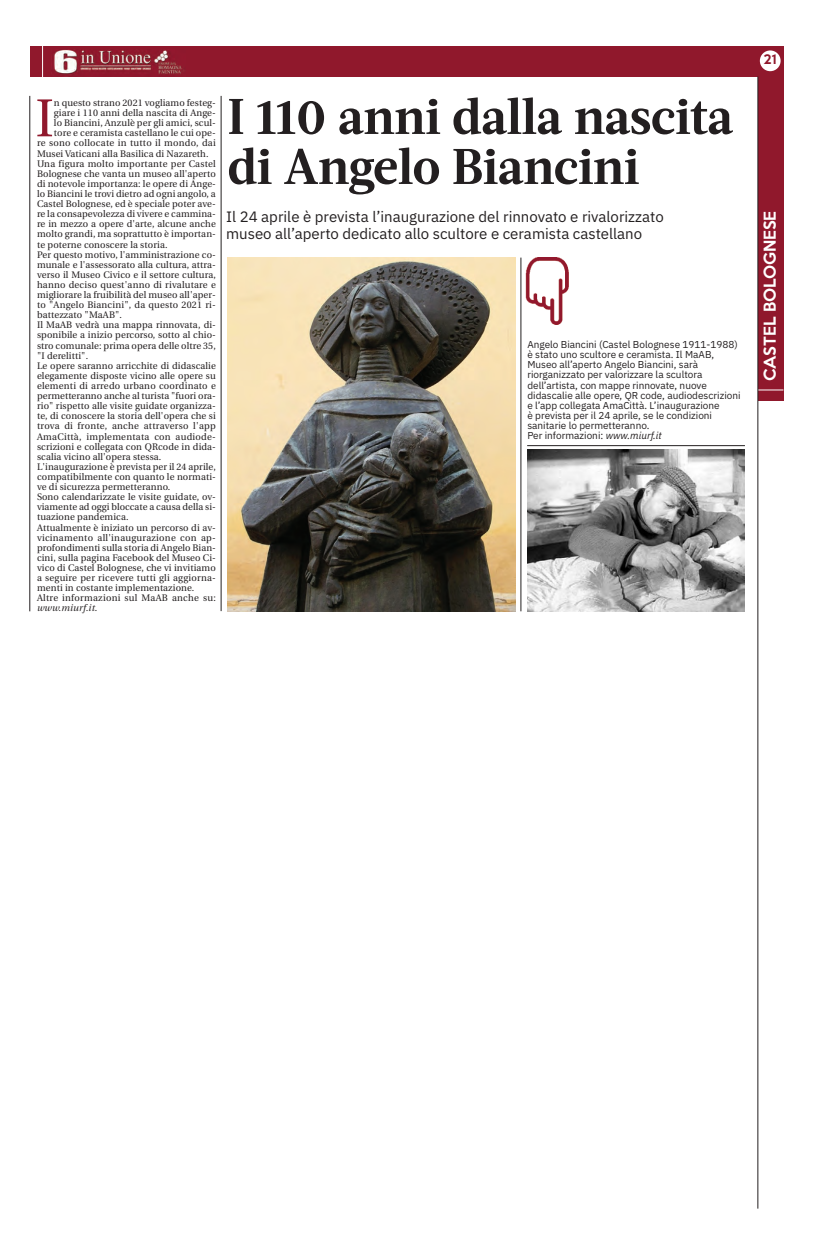
<style>
.page{position:relative;width:823px;height:1253px;background:#fff}
.page>*{position:absolute;margin:0;border:0;box-sizing:border-box;transform-origin:0 0}
.t1{font:53.3px "Utopia";color:#90182c}
.t2{font:700 50px/50px "Acta";letter-spacing:-.01em;color:#231f20}
.t3{font:15px/17px "IBM Plex Sans";color:#231f20}
.t4{font:500 15px "Keep Calm";color:#fff}
.t5{font:500 12px "Keep Calm";color:#90182c}
.t6{font:10px/10.1px "IBM Plex Sans";color:#231f20}
.t7{font:9.5px "Utopia";letter-spacing:.01em;color:#231f20}
.t8{font:italic 9.5px "Utopia";letter-spacing:.01em;color:#231f20}
.s1{font-style:normal}
.s2{font-style:italic}
</style>
<div class="page">
<div style="left:757px;top:47px;width:26px;height:354px;background:#90182c"></div>
<div style="left:30px;top:46px;width:753px;height:31px;background:#90182c"></div>
<div style="left:759px;top:50px;width:21px;height:21px;background:#fff;border-radius:50%"></div>
<svg style="left:757px;top:389px;width:26px;height:1px"></svg>
<hr style="left:756px;top:77px;width:1px;height:1132px;background:#231f20">
<img style="left:54px;top:50px;width:130px;height:27px">
<hr style="left:42px;top:44px;width:1px;height:37px;background:#fff">
<hr style="left:30px;top:96px;width:1px;height:515px;background:#231f20">
<hr style="left:221px;top:96px;width:1px;height:515px;background:#231f20">
<img style="left:227px;top:258px;width:287px;height:353px">
<img style="left:521px;top:258px;width:48px;height:67px">
<hr style="left:520px;top:258px;width:1px;height:353px;background:#231f20">
<hr style="left:527px;top:445px;width:217px;height:1px;background:#231f20">
<img style="left:527px;top:450px;width:217px;height:161px">
<h1 class="t1" style="left:35px;top:97px;width:20px">I</h1>
<p class="t7" style="left:54px;top:99px;width:163px">n questo strano 2021 vogliamo festeg-</p>
<p class="t7" style="left:54px;top:109px;width:163px">giare i 110 anni della nascita di Ange-</p>
<p class="t7" style="left:54px;top:119px;width:163px">lo Biancini, Anzulè per gli amici, scul-</p>
<p class="t7" style="left:54px;top:129px;width:163px">tore e ceramista castellano le cui ope-</p>
<p class="t7" style="left:37px;top:139px;width:180px">re sono collocate in tutto il mondo, dai</p>
<p class="t7" style="left:37px;top:149px;width:173px">Musei Vaticani alla Basilica di Nazareth.</p>
<p class="t7" style="left:37px;top:160px;width:180px">Una figura molto importante per Castel</p>
<p class="t7" style="left:37px;top:170px;width:180px">Bolognese che vanta un museo all'aperto</p>
<p class="t7" style="left:37px;top:180px;width:180px">di notevole importanza: le opere di Ange-</p>
<p class="t7" style="left:37px;top:190px;width:180px">lo Biancini le trovi dietro ad ogni angolo, a</p>
<p class="t7" style="left:37px;top:200px;width:180px">Castel Bolognese, ed è speciale poter ave-</p>
<p class="t7" style="left:37px;top:210px;width:180px">re la consapevolezza di vivere e cammina-</p>
<p class="t7" style="left:37px;top:220px;width:180px">re in mezzo a opere d'arte, alcune anche</p>
<p class="t7" style="left:37px;top:230px;width:180px">molto grandi, ma soprattutto è importan-</p>
<p class="t7" style="left:37px;top:240px;width:132px">te poterne conoscere la storia.</p>
<p class="t7" style="left:37px;top:251px;width:180px">Per questo motivo, l'amministrazione co-</p>
<p class="t7" style="left:37px;top:261px;width:180px">munale e l'assessorato alla cultura, attra-</p>
<p class="t7" style="left:37px;top:271px;width:180px">verso il Museo Civico e il settore cultura,</p>
<p class="t7" style="left:37px;top:281px;width:180px">hanno deciso quest'anno di rivalutare e</p>
<p class="t7" style="left:37px;top:291px;width:180px">migliorare la fruibilità del museo all'aper-</p>
<p class="t7" style="left:37px;top:301px;width:180px">to "Angelo Biancini", da questo 2021 ri-</p>
<p class="t7" style="left:37px;top:311px;width:86px">battezzato "MaAB".</p>
<p class="t7" style="left:37px;top:321px;width:180px">Il MaAB vedrà una mappa rinnovata, di-</p>
<p class="t7" style="left:37px;top:331px;width:180px">sponibile a inizio percorso, sotto al chio-</p>
<p class="t7" style="left:37px;top:342px;width:180px">stro comunale: prima opera delle oltre 35,</p>
<p class="t7" style="left:37px;top:352px;width:53px">"I derelitti".</p>
<p class="t7" style="left:37px;top:362px;width:180px">Le opere saranno arricchite di didascalie</p>
<p class="t7" style="left:37px;top:372px;width:180px">elegamente disposte vicino alle opere su</p>
<p class="t7" style="left:37px;top:382px;width:180px">elementi di arredo urbano coordinato e</p>
<p class="t7" style="left:37px;top:392px;width:180px">permetteranno anche al turista "fuori ora-</p>
<p class="t7" style="left:37px;top:402px;width:180px">rio" rispetto alle visite guidate organizza-</p>
<p class="t7" style="left:37px;top:412px;width:180px">te, di conoscere la storia dell'opera che si</p>
<p class="t7" style="left:37px;top:422px;width:180px">trova di fronte, anche attraverso l'app</p>
<p class="t7" style="left:37px;top:433px;width:180px">AmaCittà, implementata con audiode-</p>
<p class="t7" style="left:37px;top:443px;width:180px">scrizioni e collegata con QRcode in dida-</p>
<p class="t7" style="left:37px;top:453px;width:126px">scalia vicino all'opera stessa.</p>
<p class="t7" style="left:37px;top:463px;width:180px">L'inaugurazione è prevista per il 24 aprile,</p>
<p class="t7" style="left:37px;top:473px;width:180px">compatibilmente con quanto le normati-</p>
<p class="t7" style="left:37px;top:483px;width:135px">ve di sicurezza permetteranno.</p>
<p class="t7" style="left:37px;top:493px;width:180px">Sono calendarizzate le visite guidate, ov-</p>
<p class="t7" style="left:37px;top:503px;width:180px">viamente ad oggi bloccate a causa della si-</p>
<p class="t7" style="left:37px;top:513px;width:93px">tuazione pandemica.</p>
<p class="t7" style="left:37px;top:523px;width:180px">Attualmente è iniziato un percorso di av-</p>
<p class="t7" style="left:37px;top:534px;width:180px">vicinamento all'inaugurazione con ap-</p>
<p class="t7" style="left:37px;top:544px;width:180px">profondimenti sulla storia di Angelo Bian-</p>
<p class="t7" style="left:37px;top:554px;width:180px">cini, sulla pagina Facebook del Museo Ci-</p>
<p class="t7" style="left:37px;top:564px;width:180px">vico di Castel Bolognese, che vi invitiamo</p>
<p class="t7" style="left:37px;top:574px;width:180px">a seguire per ricevere tutti gli aggiorna-</p>
<p class="t7" style="left:37px;top:584px;width:159px">menti in costante implementazione.</p>
<p class="t7" style="left:37px;top:594px;width:180px">Altre informazioni sul MaAB anche su:</p>
<p class="t8" style="left:37px;top:604px;width:62px">www.miurf.it<span class="s1">.</span></p>
<h2 class="t2" style="left:227px;top:96px;width:507px">I 110 anni dalla nascita di Angelo Biancini</h2>
<h3 class="t3" style="left:226px;top:207px;width:439px">Il 24 aprile è prevista l’inaugurazione del rinnovato e rivalorizzato museo all’aperto dedicato allo scultore e ceramista castellano</h3>
<p class="t6" style="left:527px;top:339px;width:214px">Angelo Biancini (Castel Bolognese 1911-1988) è stato uno scultore e ceramista. Il MaAB, Museo all’aperto Angelo Biancini, sarà riorganizzato per valorizzare la scultora dell’artista, con mappe rinnovate, nuove didascalie alle opere, QR code, audiodescrizioni e l’app collegata AmaCittà. L’inaugurazione<br>è prevista per il 24 aprile, se le condizioni sanitarie lo permetteranno.<br>Per informazioni: <span class="s2">www.miurf.it</span></p>
<p class="t5" style="left:763px;top:49px;width:15px">21</p>
<h3 class="t4" style="left:756px;top:381px;width:171px;rotate:-90deg">CASTEL BOLOGNESE</h3>
</div>
